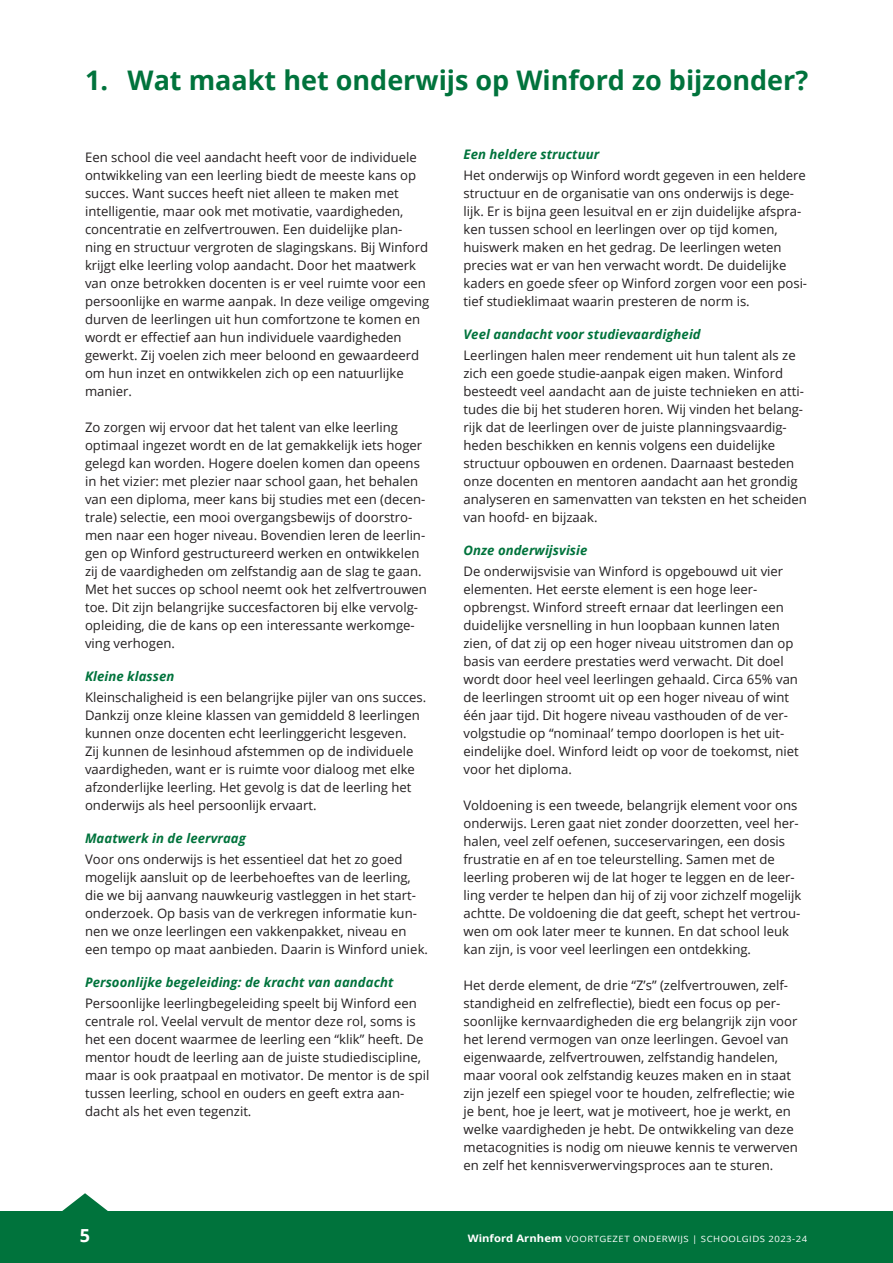
<style>
.page{position:relative;width:893px;height:1263px;background:#fff}
.page>*{position:absolute;margin:0;border:0;box-sizing:border-box;transform-origin:0 0}
.t1{font:700 27px "Open Sans";color:#00733c}
.t2{font:700 18px "Open Sans";color:#fff}
.t3{font:13.2px/18px "Open Sans";color:#231f20}
.t4{font:italic 700 13.2px "Open Sans";letter-spacing:.005em;color:#00733c}
.t5{font:8.7px "Open Sans";letter-spacing:.05em;color:#fff;scale:1.1 1}
.s1{font-weight:700;font-size:10.2px}
</style>
<div class="page">
<div style="left:0;top:1212px;width:893px;height:51px;background:#00733c"></div>
<svg style="left:61px;top:1193px;width:48px;height:19px"></svg>
<h1 class="t1" style="left:85px;top:61px;width:725px">1. Wat maakt het onderwijs op Winford zo bijzonder?</h1>
<p class="t3" style="left:85px;top:148px;width:346px">Een school die veel aandacht heeft voor de individuele ontwikkeling van een leerling biedt de meeste kans op succes. Want succes heeft niet alleen te maken met intelligentie, maar ook met motivatie, vaardigheden, concentratie en zelfvertrouwen. Een duidelijke plan&shy;ning en structuur vergroten de slagingskans. Bij Winford krijgt elke leerling volop aandacht. Door het maatwerk van onze betrokken docenten is er veel ruimte voor een persoonlijke en warme aanpak. In deze veilige omgeving durven de leerlingen uit hun comfortzone te komen en wordt er effectief aan hun individuele vaardigheden gewerkt. Zij voelen zich meer beloond en gewaardeerd om hun inzet en ontwikkelen zich op een natuurlijke manier.</p>
<p class="t3" style="left:85px;top:418px;width:343px">Zo zorgen wij ervoor dat het talent van elke leerling optimaal ingezet wordt en de lat gemakkelijk iets hoger gelegd kan worden. Hogere doelen komen dan opeens in het vizier: met plezier naar school gaan, het behalen van een diploma, meer kans bij studies met een (decen&shy;trale) selectie, een mooi overgangsbewijs of doorstro&shy;men naar een hoger niveau. Bovendien leren de leerlin&shy;gen op Winford gestructureerd werken en ontwikkelen zij de vaardigheden om zelfstandig aan de slag te gaan.<br>Met het succes op school neemt ook het zelfvertrouwen toe. Dit zijn belangrijke succesfactoren bij elke vervolg&shy;opleiding, die de kans op een interessante werkomge&shy;ving verhogen.</p>
<p class="t4" style="left:85px;top:667px;width:91px">Kleine klassen</p>
<p class="t3" style="left:85px;top:688px;width:343px">Kleinschaligheid is een belangrijke pijler van ons succes.<br>Dankzij onze kleine klassen van gemiddeld 8 leerlingen kunnen onze docenten echt leerlinggericht lesgeven.<br>Zij kunnen de lesinhoud afstemmen op de individuele vaardigheden, want er is ruimte voor dialoog met elke afzonderlijke leerling. Het gevolg is dat de leerling het onderwijs als heel persoonlijk ervaart.</p>
<p class="t4" style="left:85px;top:829px;width:162px">Maatwerk in de leervraag</p>
<p class="t3" style="left:85px;top:850px;width:344px">Voor ons onderwijs is het essentieel dat het zo goed mogelijk aansluit op de leerbehoeftes van de leerling, die we bij aanvang nauwkeurig vastleggen in het start&shy;onderzoek. Op basis van de verkregen informatie kun&shy;nen we onze leerlingen een vakkenpakket, niveau en een tempo op maat aanbieden. Daarin is Winford uniek.</p>
<p class="t4" style="left:85px;top:973px;width:310px">Persoonlijke begeleiding: de kracht van aandacht</p>
<p class="t3" style="left:85px;top:994px;width:346px">Persoonlijke leerlingbegeleiding speelt bij Winford een centrale rol. Veelal vervult de mentor deze rol, soms is het een docent waarmee de leerling een “klik” heeft. De mentor houdt de leerling aan de juiste studiediscipline, maar is ook praatpaal en motivator. De mentor is de spil tussen leerling, school en ouders en geeft extra aan&shy;dacht als het even tegenzit.</p>
<p class="t4" style="left:463px;top:145px;width:137px">Een heldere structuur</p>
<p class="t3" style="left:463px;top:166px;width:345px">Het onderwijs op Winford wordt gegeven in een heldere structuur en de organisatie van ons onderwijs is dege&shy;lijk. Er is bijna geen lesuitval en er zijn duidelijke afspra&shy;ken tussen school en leerlingen over op tijd komen, huiswerk maken en het gedrag. De leerlingen weten precies wat er van hen verwacht wordt. De duidelijke kaders en goede sfeer op Winford zorgen voor een posi&shy;tief studieklimaat waarin presteren de norm is.</p>
<p class="t4" style="left:463px;top:325px;width:239px">Veel aandacht voor studievaardigheid</p>
<p class="t3" style="left:463px;top:346px;width:345px">Leerlingen halen meer rendement uit hun talent als ze zich een goede studie-aanpak eigen maken. Winford besteedt veel aandacht aan de juiste technieken en atti&shy;tudes die bij het studeren horen. Wij vinden het belang&shy;rijk dat de leerlingen over de juiste planningsvaardig&shy;heden beschikken en kennis volgens een duidelijke structuur opbouwen en ordenen. Daarnaast besteden onze docenten en mentoren aandacht aan het grondig analyseren en samenvatten van teksten en het scheiden van hoofd- en bijzaak.</p>
<p class="t4" style="left:463px;top:541px;width:126px">Onze onderwijsvisie</p>
<p class="t3" style="left:463px;top:562px;width:337px">De onderwijsvisie van Winford is opgebouwd uit vier elementen. Het eerste element is een hoge leer&shy;opbrengst. Winford streeft ernaar dat leerlingen een duidelijke versnelling in hun loopbaan kunnen laten zien, of dat zij op een hoger niveau uitstromen dan op basis van eerdere prestaties werd verwacht. Dit doel wordt door heel veel leerlingen gehaald. Circa 65% van de leerlingen stroomt uit op een hoger niveau of wint één jaar tijd. Dit hogere niveau vasthouden of de ver&shy;volgstudie op “nominaal’ tempo doorlopen is het uit&shy;eindelijke doel. Winford leidt op voor de toekomst, niet voor het diploma.</p>
<p class="t3" style="left:463px;top:795px;width:339px">Voldoening is een tweede, belangrijk element voor ons onderwijs. Leren gaat niet zonder doorzetten, veel her&shy;halen, veel zelf oefenen, succeservaringen, een dosis frustratie en af en toe teleurstelling. Samen met de leerling proberen wij de lat hoger te leggen en de leer&shy;ling verder te helpen dan hij of zij voor zichzelf mogelijk achtte. De voldoening die dat geeft, schept het vertrou&shy;wen om ook later meer te kunnen. En dat school leuk kan zijn, is voor veel leerlingen een ontdekking.</p>
<p class="t3" style="left:463px;top:975px;width:336px">Het derde element, de drie “Z’s” (zelfvertrouwen, zelf&shy;standigheid en zelfreflectie), biedt een focus op per&shy;soonlijke kernvaardigheden die erg belangrijk zijn voor het lerend vermogen van onze leerlingen. Gevoel van eigenwaarde, zelfvertrouwen, zelfstandig handelen, maar vooral ook zelfstandig keuzes maken en in staat zijn jezelf een spiegel voor te houden, zelfreflectie; wie je bent, hoe je leert, wat je motiveert, hoe je werkt, en welke vaardigheden je hebt. De ontwikkeling van deze metacognities is nodig om nieuwe kennis te verwerven en zelf het kennisverwervingsproces aan te sturen.</p>
<h2 class="t2" style="left:80px;top:1222px;width:12px">5</h2>
<p class="t5" style="left:468px;top:1232px;width:310px"><span class="s1">Winford Arnhem</span> VOORTGEZET ONDERWIJS | SCHOOLGIDS 2023-24</p>
</div>
